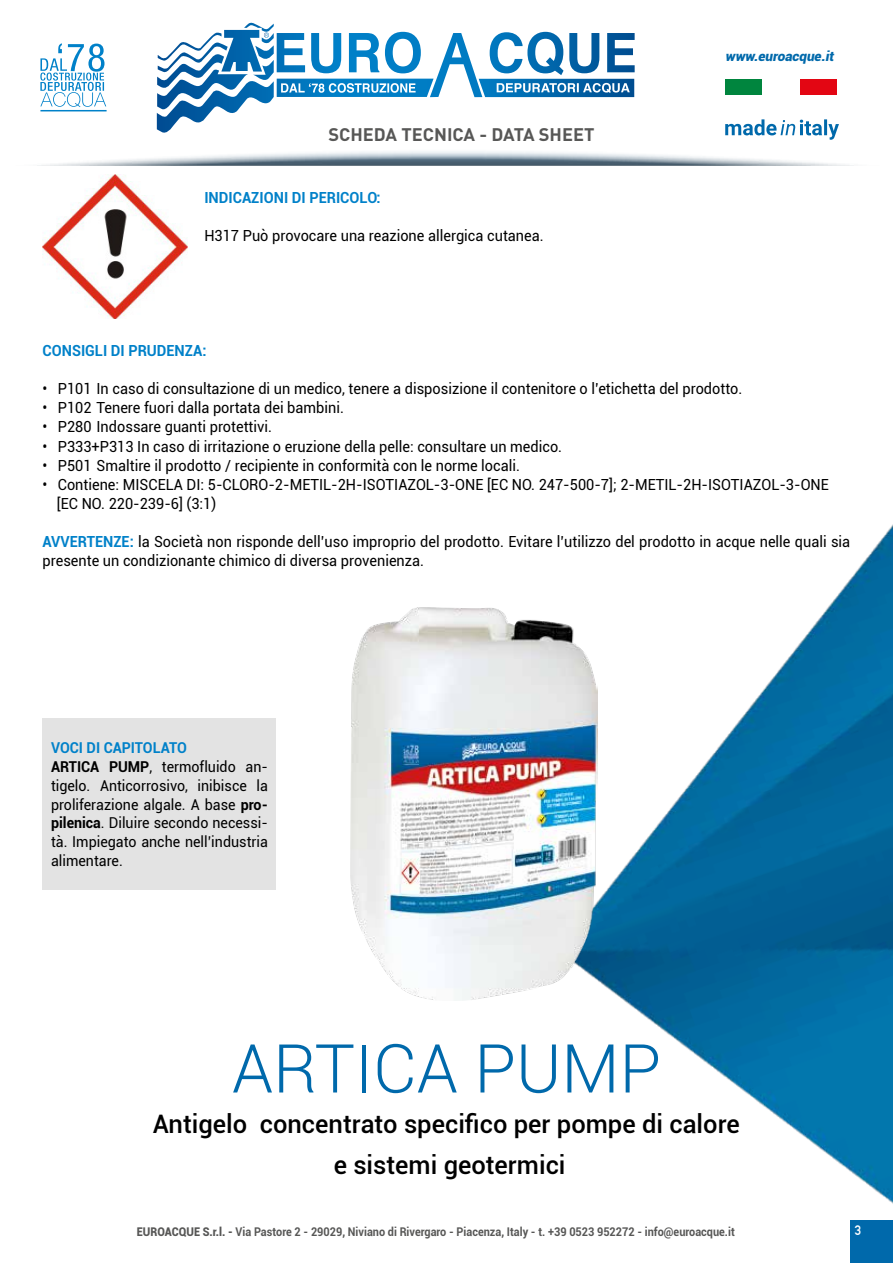
<style>
.page{position:relative;width:893px;height:1263px;background:#fff}
.page>*{position:absolute;margin:0;border:0;box-sizing:border-box;transform-origin:0 0}
.t1{font:300 67.5px "Roboto";color:#0069ab}
.t2{font:500 25.5px/40.5px "Roboto";color:#000;text-align:center}
.t3{font:700 18px "DIN";color:#575756}
.t4{font:15.3px/19.2px "Roboto";color:#000;scale:.95 1}
.t5{font:700 15.3px "Roboto";color:#0081c9;scale:.95 1}
.t6{font:15px/18.8px "Roboto";color:#000;scale:.95 1}
.t7{font:italic 900 13.5px "Roboto";color:#0069ab}
.t8{font:700 13.5px "DIN Alternate";color:#fff}
.t9{font:700 12px "Roboto";color:#575756;scale:.91 1}
.s1{font-weight:700;color:#0081c9}
.s2{font-weight:700}
.s3{font-weight:900}
</style>
<div class="page">
<div style="left:0;top:148px;width:893px;height:19px;background:#000;opacity:.47"></div>
<svg style="left:479px;top:32px;width:156px;height:65px"></svg>
<svg style="left:264px;top:32px;width:5px;height:6px"></svg>
<svg style="left:40px;top:43px;width:66px;height:64px"></svg>
<hr style="left:40px;top:110px;width:67px;height:1px;background:#0081c9">
<div style="left:725px;top:79px;width:37px;height:16px;background:#00853e"></div>
<div style="left:800px;top:79px;width:37px;height:16px;background:#e30613"></div>
<svg style="left:725px;top:119px;width:114px;height:21px"></svg>
<img style="left:416px;top:524px;width:477px;height:739px">
<img style="left:350px;top:608px;width:247px;height:392px">
<img style="left:43px;top:175px;width:144px;height:144px">
<div style="left:43px;top:718px;width:233px;height:172px;background:#e3e3e3"></div>
<p class="t3" style="left:328px;top:123px;width:268px">SCHEDA TECNICA - DATA SHEET</p>
<p class="t5" style="left:204px;top:187px;width:187px">INDICAZIONI DI PERICOLO:</p>
<p class="t4" style="left:204px;top:225px;width:359px">H317 Può provocare una reazione allergica cutanea.</p>
<p class="t7" style="left:725px;top:47px;width:113px">www.euroacque.it</p>
<p class="t5" style="left:43px;top:340px;width:174px">CONSIGLI DI PRUDENZA:</p>
<p class="t4" style="left:43px;top:378px;width:738px">• P101 In caso di consultazione di un medico, tenere a disposizione il contenitore o l’etichetta del prodotto.</p>
<p class="t4" style="left:43px;top:398px;width:319px">• P102 Tenere fuori dalla portata dei bambini.</p>
<p class="t4" style="left:43px;top:417px;width:243px">• P280 Indossare guanti protettivi.</p>
<p class="t4" style="left:43px;top:436px;width:548px">• P333+P313 In caso di irritazione o eruzione della pelle: consultare un medico.</p>
<p class="t4" style="left:43px;top:455px;width:504px">• P501 Smaltire il prodotto / recipiente in conformità con le norme locali.</p>
<p class="t4" style="left:57px;top:474px;width:814px;text-indent:-14px">• Contiene: MISCELA DI: 5-CLORO-2-METIL-2H-ISOTIAZOL-3-ONE [EC NO. 247-500-7]; 2-METIL-2H-ISOTIAZOL-3-ONE [EC NO. 220-239-6] (3:1)</p>
<p class="t4" style="left:43px;top:531px;width:852px"><span class="s1">AVVERTENZE:</span> la Società non risponde dell’uso improprio del prodotto. Evitare l’utilizzo del prodotto in acque nelle quali sia presente un condizionante chimico di diversa provenienza.</p>
<p class="t6" style="left:51px;top:738px;width:230px"><span class="s1">VOCI DI CAPITOLATO<br></span><span class="s2">ARTICA PUMP</span>, termofluido an&shy;tigelo. Anticorrosivo, inibisce la proliferazione algale. A base <span class="s2">pro&shy;pilenica</span>. Diluire secondo necessi&shy;tà. Impiegato anche nell’industria alimentare.</p>
<h1 class="t1" style="left:232px;top:1022px;width:431px">ARTICA PUMP</h1>
<h2 class="t2" style="left:153px;top:1103px;width:588px">Antigelo concentrato specifico per pompe di calore e sistemi geotermici</h2>
<p class="t9" style="left:137px;top:1223px;width:659px"><span class="s3">EUROACQUE S.r.l. -</span> Via Pastore 2 - 29029, Niviano di Rivergaro - Piacenza, Italy - t. +39 0523 952272 - info@euroacque.it</p>
<p class="t8" style="left:855px;top:1220px;width:8px">3</p>
</div>
